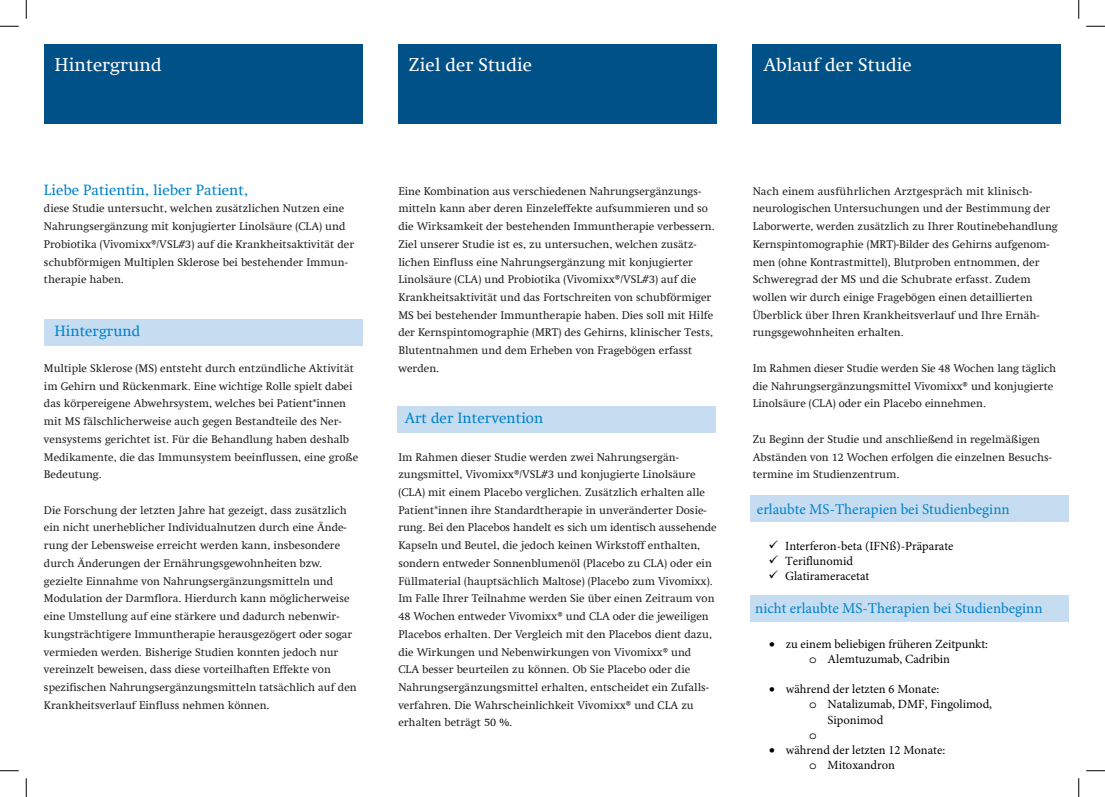
<style>
.page{position:relative;width:1105px;height:797px;background:#fff}
.page>*{position:absolute;margin:0;border:0;box-sizing:border-box;transform-origin:0 0}
.t1{font:18.75px "Swift Com";color:#fff}
.t2{font:15px "Minion Pro";color:#0082c8}
.t3{font:15px "Swift Com";color:#0082c8}
.t4{font:12.5px/15px "Minion Pro";color:#000;text-align:center}
.t5{font:12.5px "Courier Std";color:#000}
.t6{font:11.25px/17.8px "Swift Com";color:#231f20}
.s1{font-family:"Courier Std"}
</style>
<div class="page">
<div style="left:398px;top:44px;width:319px;height:80px;background:#005187"></div>
<div style="left:753px;top:44px;width:308px;height:80px;background:#005187"></div>
<div style="left:44px;top:44px;width:319px;height:80px;background:#005187"></div>
<div style="left:44px;top:319px;width:319px;height:26px;background:#c5dcf1"></div>
<div style="left:397px;top:406px;width:319px;height:27px;background:#c5dcf1"></div>
<svg style="left:0;top:25px;width:19px;height:2px"></svg>
<svg style="left:1086px;top:25px;width:19px;height:2px"></svg>
<svg style="left:0;top:770px;width:19px;height:1px"></svg>
<svg style="left:1086px;top:770px;width:19px;height:1px"></svg>
<svg style="left:25px;top:0;width:2px;height:19px"></svg>
<svg style="left:25px;top:778px;width:2px;height:19px"></svg>
<svg style="left:1078px;top:0;width:1px;height:19px"></svg>
<svg style="left:1078px;top:778px;width:1px;height:19px"></svg>
<div style="left:750px;top:595px;width:318px;height:27px;background:#c5dcf1"></div>
<div style="left:750px;top:495px;width:318px;height:27px;background:#c5dcf1"></div>
<h1 class="t1" style="left:55px;top:53px;width:109px">Hintergrund</h1>
<h1 class="t1" style="left:409px;top:53px;width:125px">Ziel der Studie</h1>
<h1 class="t1" style="left:763px;top:53px;width:150px">Ablauf der Studie</h1>
<h2 class="t3" style="left:44px;top:181px;width:206px">Liebe Patientin, lieber Patient,</h2>
<p class="t6" style="left:44px;top:200px;width:312px">diese Studie untersucht, welchen zusätzlichen Nutzen eine Nahrungsergänzung mit konjugierter Linolsäure (CLA) und Probiotika (Vivomixx®/VSL#3) auf die Krankheitsaktivität der schubförmigen Multiplen Sklerose bei bestehender Immun&shy;therapie haben.</p>
<h2 class="t3" style="left:55px;top:322px;width:87px">Hintergrund</h2>
<p class="t6" style="left:44px;top:359px;width:316px">Multiple Sklerose (MS) entsteht durch entzündliche Aktivität im Gehirn und Rückenmark. Eine wichtige Rolle spielt dabei das körpereigene Abwehrsystem, welches bei Patient*innen mit MS fälschlicherweise auch gegen Bestandteile des Ner&shy;vensystems gerichtet ist. Für die Behandlung haben deshalb Medikamente, die das Immunsystem beeinflussen, eine große Bedeutung.</p>
<p class="t6" style="left:44px;top:501px;width:314px">Die Forschung der letzten Jahre hat gezeigt, dass zusätzlich ein nicht unerheblicher Individualnutzen durch eine Ände&shy;rung der Lebensweise erreicht werden kann, insbesondere durch Änderungen der Ernährungsgewohnheiten bzw. gezielte Einnahme von Nahrungsergänzungsmitteln und Modulation der Darmflora. Hierdurch kann möglicherweise eine Umstellung auf eine stärkere und dadurch nebenwir&shy;kungsträchtigere Immuntherapie herausgezögert oder sogar vermieden werden. Bisherige Studien konnten jedoch nur vereinzelt beweisen, dass diese vorteilhaften Effekte von spezifischen Nahrungsergänzungsmitteln tatsächlich auf den Krankheitsverlauf Einfluss nehmen können.</p>
<p class="t6" style="left:398px;top:182px;width:318px">Eine Kombination aus verschiedenen Nahrungsergänzungs&shy;mitteln kann aber deren Einzeleffekte aufsummieren und so die Wirksamkeit der bestehenden Immuntherapie verbessern.<br>Ziel unserer Studie ist es, zu untersuchen, welchen zusätz&shy;lichen Einfluss eine Nahrungsergänzung mit konjugierter Linolsäure (CLA) und Probiotika (Vivomixx®/VSL#3) auf die Krankheitsaktivität und das Fortschreiten von schubförmiger MS bei bestehender Immuntherapie haben. Dies soll mit Hilfe der Kernspintomographie (MRT) des Gehirns, klinischer Tests, Blutentnahmen und dem Erheben von Fragebögen erfasst werden.</p>
<h2 class="t3" style="left:405px;top:409px;width:140px">Art der Intervention</h2>
<p class="t6" style="left:398px;top:448px;width:320px">Im Rahmen dieser Studie werden zwei Nahrungsergän&shy;zungsmittel, Vivomixx®/VSL#3 und konjugierte Linolsäure (CLA) mit einem Placebo verglichen. Zusätzlich erhalten alle Patient*innen ihre Standardtherapie in unveränderter Dosie&shy;rung. Bei den Placebos handelt es sich um identisch aussehende Kapseln und Beutel, die jedoch keinen Wirkstoff enthalten, sondern entweder Sonnenblumenöl (Placebo zu CLA) oder ein Füllmaterial (hauptsächlich Maltose) (Placebo zum Vivomixx).<br>Im Falle Ihrer Teilnahme werden Sie über einen Zeitraum von 48 Wochen entweder Vivomixx® und CLA oder die jeweiligen Placebos erhalten. Der Vergleich mit den Placebos dient dazu, die Wirkungen und Nebenwirkungen von Vivomixx® und<br>CLA besser beurteilen zu können. Ob Sie Placebo oder die Nahrungsergänzungsmittel erhalten, entscheidet ein Zufalls&shy;verfahren. Die Wahrscheinlichkeit Vivomixx® und CLA zu erhalten beträgt 50 %.</p>
<p class="t6" style="left:753px;top:182px;width:307px">Nach einem ausführlichen Arztgespräch mit klinisch&shy;neurologischen Untersuchungen und der Bestimmung der Laborwerte, werden zusätzlich zu Ihrer Routinebehandlung Kernspintomographie (MRT)-Bilder des Gehirns aufgenom&shy;men (ohne Kontrastmittel), Blutproben entnommen, der Schweregrad der MS und die Schubrate erfasst. Zudem wollen wir durch einige Fragebögen einen detaillierten Überblick über Ihren Krankheitsverlauf und Ihre Ernäh&shy;rungsgewohnheiten erhalten.</p>
<p class="t6" style="left:753px;top:359px;width:305px">Im Rahmen dieser Studie werden Sie 48 Wochen lang täglich die Nahrungsergänzungsmittel Vivomixx® und konjugierte<br>Linolsäure (CLA) oder ein Placebo einnehmen.</p>
<p class="t6" style="left:753px;top:430px;width:301px">Zu Beginn der Studie und anschließend in regelmäßigen<br>Abständen von 12 Wochen erfolgen die einzelnen Besuchs&shy;termine im Studienzentrum.</p>
<h2 class="t2" style="left:757px;top:498px;width:254px">erlaubte MS-Therapien bei Studienbeginn</h2>
<p class="t4" style="left:768px;top:538px;width:187px">✓ Interferon-beta (IFNß)-Präparate</p>
<p class="t4" style="left:768px;top:553px;width:86px">✓ Teriflunomid</p>
<p class="t4" style="left:768px;top:568px;width:102px">✓ Glatirameracetat</p>
<h2 class="t2" style="left:755px;top:598px;width:289px">nicht erlaubte MS-Therapien bei Studienbeginn</h2>
<p class="t4" style="left:769px;top:637px;width:220px">• zu einem beliebigen früheren Zeitpunkt: <span class="s1">o</span> Alemtuzumab, Cadribin</p>
<p class="t4" style="left:769px;top:682px;width:171px">• während der letzten 6 Monate:</p>
<p class="t4" style="left:809px;top:697px;width:184px"><span class="s1">o</span> Natalizumab, DMF, Fingolimod,</p>
<p class="t4" style="left:828px;top:712px;width:57px">Siponimod</p>
<p class="t5" style="left:809px;top:727px;width:9px">o</p>
<p class="t4" style="left:809px;top:742px;width:137px;text-align:left;text-indent:-40px">• während der letzten 12 Monate: <span class="s1">o</span> Mitoxandron</p>
</div>
